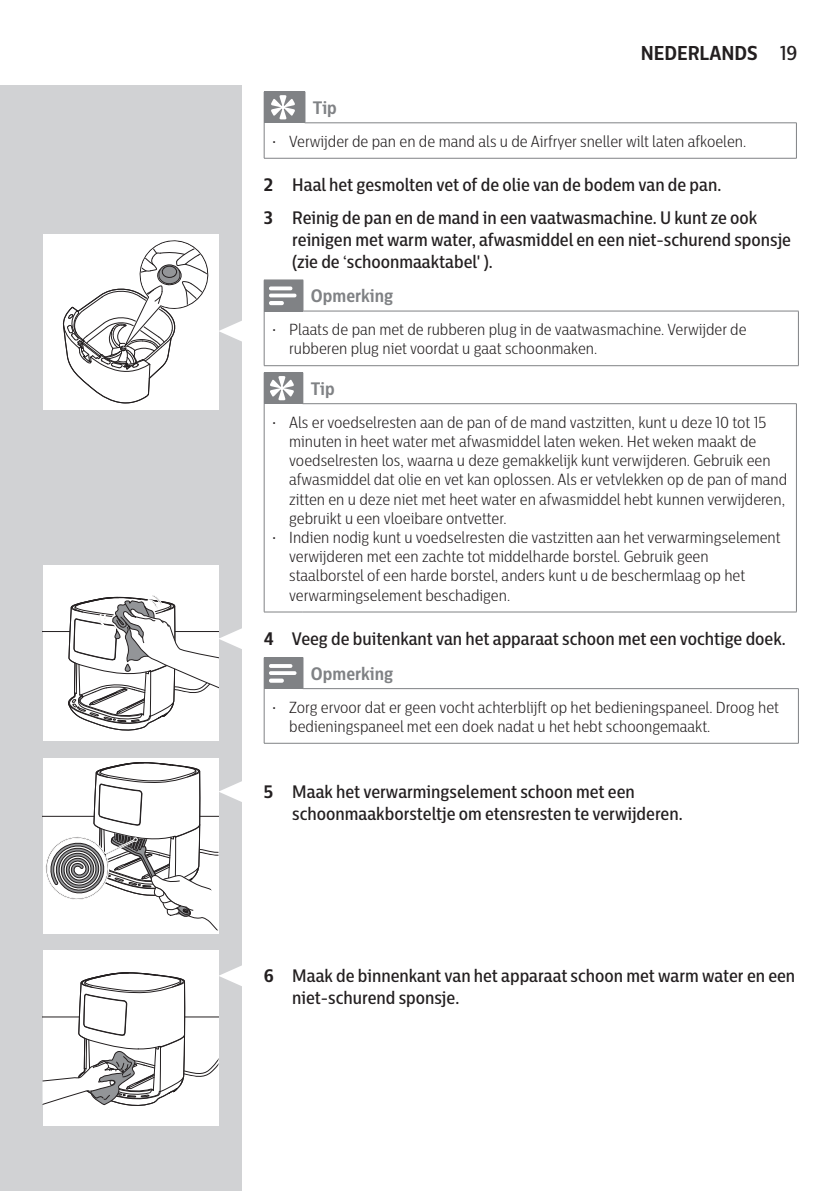
<style>
.page{position:relative;width:840px;height:1191px;background:#fff}
.page>*{position:absolute;margin:0;border:0;box-sizing:border-box;transform-origin:0 0}
.t1{font:700 20px "Centrale Sans Cnd";color:#231f20}
.t2{font:500 18px/21.6px "Centrale Sans Cnd";color:#231f20}
.t3{font:700 18px "Centrale Sans Cnd";color:#808285}
.t4{font:300 16px/19.2px "Centrale Sans Cnd";color:#231f20}
.s1{font-weight:500}
.s2{font-size:14.2px}
.s3{font-weight:700}
.s4{font-weight:700;color:#808285}
</style>
<div class="page">
<div style="left:0;top:85px;width:241px;height:1106px;background:#d1d2d4"></div>
<div style="left:264px;top:92px;width:41px;height:31px;background:#808285"></div>
<hr style="left:795px;top:123px;width:1px;height:35px;background:#808285">
<hr style="left:264px;top:123px;width:1px;height:35px;background:#808285">
<hr style="left:264px;top:158px;width:41px;height:1px;background:#808285">
<hr style="left:305px;top:158px;width:491px;height:1px;background:#808285">
<hr style="left:264px;top:91px;width:41px;height:1px;background:#808285">
<hr style="left:304px;top:122px;width:492px;height:1px;background:#808285">
<svg style="left:271px;top:95px;width:24px;height:24px"></svg>
<div style="left:264px;top:280px;width:39px;height:31px;background:#808285"></div>
<hr style="left:797px;top:311px;width:1px;height:54px;background:#808285">
<hr style="left:264px;top:311px;width:1px;height:54px;background:#808285">
<hr style="left:264px;top:365px;width:39px;height:1px;background:#808285">
<hr style="left:303px;top:365px;width:495px;height:1px;background:#808285">
<hr style="left:302px;top:311px;width:496px;height:1px;background:#808285">
<svg style="left:269px;top:286px;width:27px;height:19px"></svg>
<div style="left:264px;top:372px;width:39px;height:32px;background:#808285"></div>
<hr style="left:795px;top:404px;width:1px;height:208px;background:#808285">
<hr style="left:264px;top:404px;width:1px;height:208px;background:#808285">
<hr style="left:264px;top:611px;width:39px;height:1px;background:#808285">
<hr style="left:303px;top:611px;width:493px;height:1px;background:#808285">
<hr style="left:302px;top:403px;width:494px;height:1px;background:#808285">
<svg style="left:270px;top:376px;width:23px;height:24px"></svg>
<div style="left:264px;top:657px;width:39px;height:31px;background:#808285"></div>
<hr style="left:797px;top:689px;width:1px;height:54px;background:#808285">
<hr style="left:264px;top:688px;width:1px;height:55px;background:#808285">
<hr style="left:264px;top:743px;width:39px;height:1px;background:#808285">
<hr style="left:303px;top:743px;width:495px;height:1px;background:#808285">
<hr style="left:302px;top:688px;width:496px;height:1px;background:#808285">
<svg style="left:269px;top:664px;width:27px;height:18px"></svg>
<svg style="left:218px;top:320px;width:24px;height:22px"></svg>
<div style="left:43px;top:234px;width:175px;height:176px;background:#fff"></div>
<svg style="left:62px;top:240px;width:147px;height:164px"></svg>
<div style="left:43px;top:565px;width:175px;height:176px;background:#fff"></div>
<hr style="left:43px;top:631px;width:175px;height:1px;background:#231f20">
<svg style="left:68px;top:594px;width:174px;height:147px"></svg>
<svg style="left:43px;top:761px;width:199px;height:173px;background:#e0e0e1"></svg>
<svg style="left:43px;top:950px;width:199px;height:176px;background:#e8e8e9"></svg>
<p class="t1" style="left:640px;top:44px;width:158px">NEDERLANDS <span class="s1">19</span></p>
<p class="t3" style="left:313px;top:100px;width:25px">Tip</p>
<p class="t4" style="left:272px;top:132px;width:475px"><span class="s2">•</span> Verwijder de pan en de mand als u de Airfryer sneller wilt laten afkoelen.</p>
<p class="t2" style="left:264px;top:169px;width:494px;line-height:33px"><span class="s3">2</span> Haal het gesmolten vet of de olie van de bodem van de pan.<br><span class="s3">3</span> Reinig de pan en de mand in een vaatwasmachine. U kunt ze ook</p>
<p class="t2" style="left:292px;top:230px;width:500px">reinigen met warm water, afwasmiddel en een niet-schurend sponsje (zie de ‘schoonmaaktabel' ).</p>
<p class="t3" style="left:311px;top:288px;width:84px">Opmerking</p>
<p class="t4" style="left:289px;top:320px;width:458px;text-indent:-17px"><span class="s2">•</span> Plaats de pan met de rubberen plug in de vaatwasmachine. Verwijder de rubberen plug niet voordat u gaat schoonmaken.</p>
<p class="t3" style="left:311px;top:380px;width:25px">Tip</p>
<p class="t4" style="left:289px;top:413px;width:499px;text-indent:-17px"><span class="s2">•</span> Als er voedselresten aan de pan of de mand vastzitten, kunt u deze 10 tot 15 minuten in heet water met afwasmiddel laten weken. Het weken maakt de voedselresten los, waarna u deze gemakkelijk kunt verwijderen. Gebruik een afwasmiddel dat olie en vet kan oplossen. Als er vetvlekken op de pan of mand zitten en u deze niet met heet water en afwasmiddel hebt kunnen verwijderen, gebruikt u een vloeibare ontvetter.</p>
<p class="t4" style="left:289px;top:528px;width:492px;text-indent:-17px"><span class="s2">•</span> Indien nodig kunt u voedselresten die vastzitten aan het verwarmingselement verwijderen met een zachte tot middelharde borstel. Gebruik geen staalborstel of een harde borstel, anders kunt u de beschermlaag op het verwarmingselement beschadigen.</p>
<p class="t2" style="left:311px;top:622px;width:476px;line-height:34.6px;text-indent:-47px"><span class="s3">4</span> Veeg de buitenkant van het apparaat schoon met een vochtige doek.<br><span class="s4">Opmerking</span></p>
<p class="t4" style="left:289px;top:698px;width:491px;text-indent:-17px"><span class="s2">•</span> Zorg ervoor dat er geen vocht achterblijft op het bedieningspaneel. Droog het bedieningspaneel met een doek nadat u het hebt schoongemaakt.</p>
<p class="t2" style="left:292px;top:781px;width:391px;text-indent:-28px"><span class="s3">5</span> Maak het verwarmingselement schoon met een schoonmaakborsteltje om etensresten te verwijderen.</p>
<p class="t2" style="left:292px;top:965px;width:504px;text-indent:-28px"><span class="s3">6</span> Maak de binnenkant van het apparaat schoon met warm water en een niet-schurend sponsje.</p>
</div>
